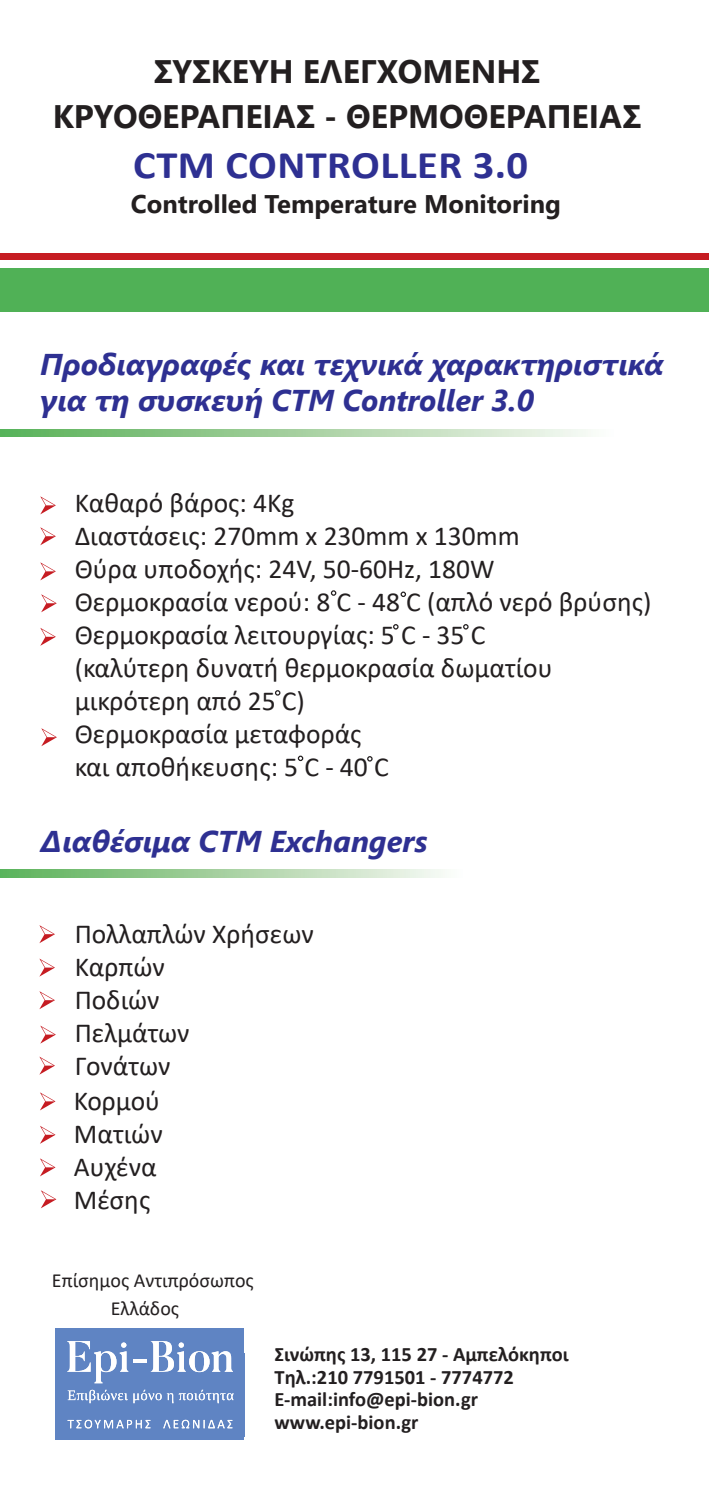
<style>
.page{position:relative;width:709px;height:1489px;background:#fff}
.page>*{position:absolute;margin:0;border:0;box-sizing:border-box;transform-origin:0 0}
.t1{font:700 39px "Calibri";letter-spacing:.01em;color:#2e3092;scale:1.09 1}
.t2{font:700 32.5px "Segoe UI";color:#231f20}
.t3{font:italic 700 30px/36px "Segoe UI";color:#2e3092}
.t4{font:27.5px "Calibri";color:#231f20}
.t5{font:700 25.5px "Segoe UI";color:#231f20}
.t6{font:700 20.5px "Calibri";color:#231f20}
.t7{font:20px "Calibri";color:#231f20}
</style>
<div class="page">
<div style="left:0;top:268px;width:709px;height:43px;background:#50b156"></div>
<div style="left:0;top:253px;width:709px;height:7px;background:#c61c22"></div>
<svg style="left:0;top:429px;width:588px;height:8px;background:#a5d1a1"></svg>
<svg style="left:41px;top:728px;width:16px;height:18px"></svg>
<svg style="left:40px;top:628px;width:16px;height:17px"></svg>
<svg style="left:41px;top:594px;width:16px;height:18px"></svg>
<svg style="left:40px;top:562px;width:16px;height:18px"></svg>
<svg style="left:40px;top:527px;width:16px;height:18px"></svg>
<svg style="left:40px;top:496px;width:16px;height:18px"></svg>
<svg style="left:0;top:869px;width:443px;height:8px;background:#a6d2a2"></svg>
<svg style="left:39px;top:1056px;width:16px;height:18px"></svg>
<svg style="left:40px;top:1025px;width:16px;height:18px"></svg>
<svg style="left:39px;top:991px;width:16px;height:18px"></svg>
<svg style="left:39px;top:958px;width:16px;height:18px"></svg>
<svg style="left:39px;top:925px;width:16px;height:18px"></svg>
<div style="left:56px;top:1327px;width:188px;height:111px;background:#5f84c3"></div>
<svg style="left:67px;top:1341px;width:61px;height:42px"></svg>
<svg style="left:133px;top:1359px;width:13px;height:3px"></svg>
<svg style="left:151px;top:1341px;width:82px;height:30px"></svg>
<svg style="left:68px;top:1389px;width:105px;height:13px"></svg>
<svg style="left:179px;top:1389px;width:54px;height:13px"></svg>
<svg style="left:68px;top:1419px;width:82px;height:9px"></svg>
<svg style="left:163px;top:1419px;width:69px;height:9px"></svg>
<svg style="left:275px;top:690px;width:5px;height:5px"></svg>
<svg style="left:331px;top:590px;width:5px;height:5px"></svg>
<svg style="left:400px;top:591px;width:6px;height:6px"></svg>
<svg style="left:393px;top:624px;width:5px;height:5px"></svg>
<svg style="left:463px;top:624px;width:5px;height:5px"></svg>
<svg style="left:298px;top:755px;width:5px;height:6px"></svg>
<svg style="left:367px;top:756px;width:5px;height:5px"></svg>
<svg style="left:41px;top:1190px;width:15px;height:18px"></svg>
<svg style="left:40px;top:1158px;width:16px;height:18px"></svg>
<svg style="left:40px;top:1126px;width:16px;height:17px"></svg>
<svg style="left:40px;top:1092px;width:16px;height:18px"></svg>
<p class="t2" style="left:154px;top:40px;width:387px">ΣΥΣΚΕΥΗ ΕΛΕΓΧΟΜΕΝΗΣ</p>
<p class="t2" style="left:53px;top:85px;width:590px">ΚΡΥΟΘΕΡΑΠΕΙΑΣ - ΘΕΡΜΟΘΕΡΑΠΕΙΑΣ</p>
<p class="t1" style="left:133px;top:137px;width:364px">CTM CONTROLLER 3.0</p>
<p class="t5" style="left:131px;top:180px;width:431px">Controlled Temperature Monitoring</p>
<p class="t3" style="left:40px;top:341px;width:625px">Προδιαγραφές και τεχνικά χαρακτηριστικά για τη συσκευή CTM Controller 3.0</p>
<p class="t4" style="left:75px;top:483px;width:221px">Καθαρό βάρος: 4Kg</p>
<p class="t4" style="left:75px;top:516px;width:446px">Διαστάσεις: 270mm x 230mm x 130mm</p>
<p class="t4" style="left:75px;top:549px;width:421px">Θύρα υποδοχής: 24V, 50-60Hz, 180W</p>
<p class="t4" style="left:75px;top:582px;width:578px">Θερμοκρασία νερού: 8 C - 48 C (απλό νερό βρύσης)</p>
<p class="t4" style="left:75px;top:615px;width:412px">Θερμοκρασία λειτουργίας: 5 C - 35 C</p>
<p class="t4" style="left:75px;top:648px;width:479px">(καλύτερη δυνατή θερμοκρασία δωματίου</p>
<p class="t4" style="left:75px;top:681px;width:232px">μικρότερη από 25 C)</p>
<p class="t4" style="left:75px;top:714px;width:288px">Θερμοκρασία μεταφοράς</p>
<p class="t4" style="left:75px;top:747px;width:315px">και αποθήκευσης: 5 C - 40 C</p>
<p class="t3" style="left:40px;top:819px;width:389px">Διαθέσιμα CTM Exchangers</p>
<p class="t4" style="left:75px;top:915px;width:240px">Πολλαπλών Χρήσεων</p>
<p class="t4" style="left:75px;top:948px;width:92px">Καρπών</p>
<p class="t4" style="left:75px;top:981px;width:86px">Ποδιών</p>
<p class="t4" style="left:75px;top:1014px;width:116px">Πελμάτων</p>
<p class="t4" style="left:75px;top:1047px;width:97px">Γονάτων</p>
<p class="t4" style="left:74px;top:1082px;width:88px">Κορμού</p>
<p class="t4" style="left:74px;top:1115px;width:90px">Ματιών</p>
<p class="t4" style="left:74px;top:1148px;width:84px">Αυχένα</p>
<p class="t4" style="left:74px;top:1181px;width:78px">Μέσης</p>
<p class="t7" style="left:52px;top:1266px;width:203px">Επίσημος Αντιπρόσωπος</p>
<p class="t7" style="left:111px;top:1294px;width:70px">Ελλάδος</p>
<p class="t6" style="left:274px;top:1339px;width:296px">Σινώπης 13, 115 27 - Αμπελόκηποι</p>
<p class="t6" style="left:274px;top:1361px;width:241px">Τηλ.:210 7791501 - 7774772</p>
<p class="t6" style="left:274px;top:1384px;width:205px">E-mail:info@epi-bion.gr</p>
<p class="t6" style="left:274px;top:1406px;width:145px">www.epi-bion.gr</p>
</div>
